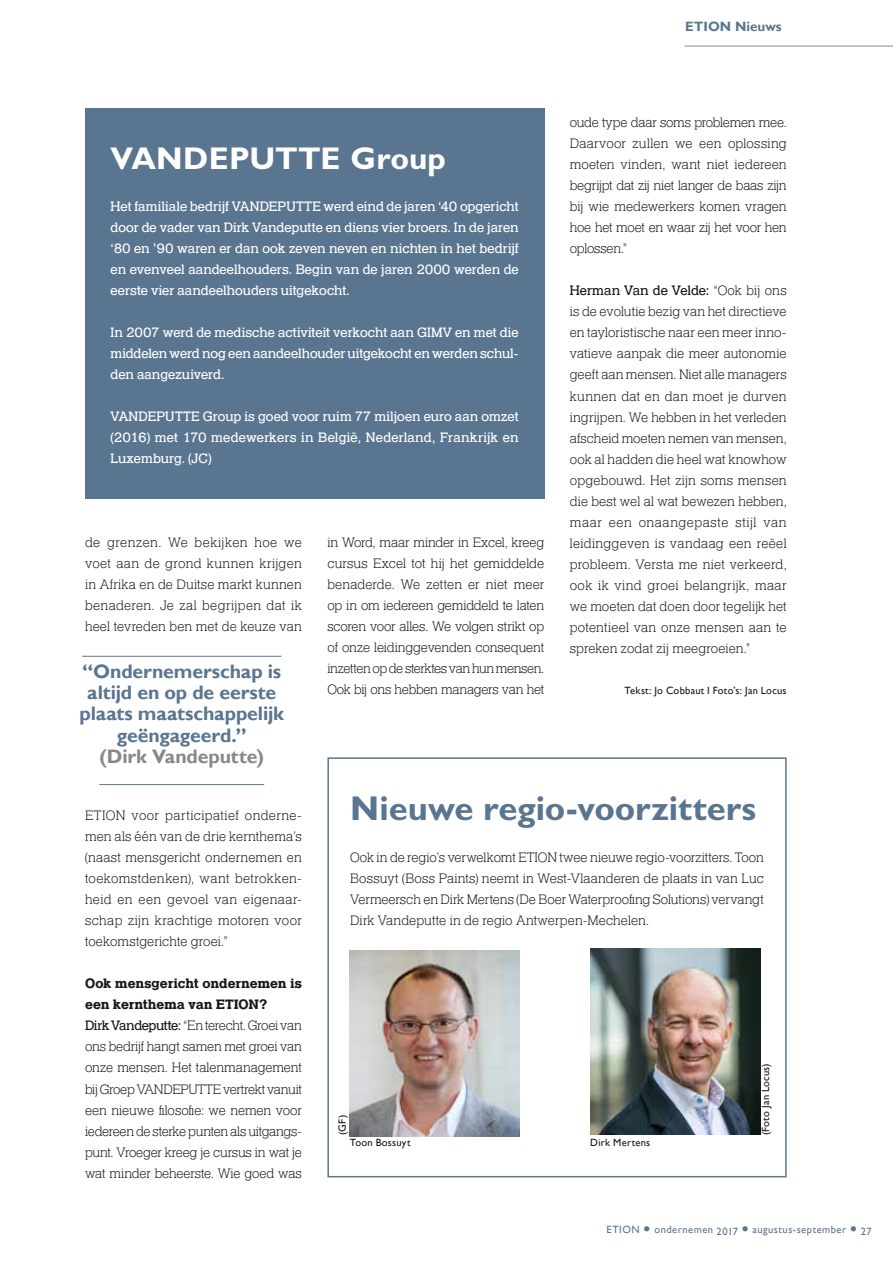
<style>
.page{position:relative;width:893px;height:1263px;background:#fff}
.page>*{position:absolute;margin:0;border:0;box-sizing:border-box;transform-origin:0 0}
.t1{font:700 34.5px "Gill Sans Std";letter-spacing:-.005em;color:#5a7590}
.t2{font:700 31.5px "Gill Sans Std";color:#fff}
.t3{font:700 19.5px/21.3px "Gill Sans";letter-spacing:-.005em;color:#5a7590;text-align:center}
.t4{font:700 19.5px "Gill Sans";letter-spacing:-.005em;color:#868989}
.t5{font:300 14.25px/21px "Helserif";letter-spacing:-.01em;color:#1a1817;text-align:justify}
.t6{font:14.25px/21px "Helserif Boo";color:#fff;text-align:justify}
.t7{font:14.25px "Helserif Boo";color:#1a1817}
.t8{font:700 13.5px "Gill Sans";color:#5a7590}
.t9{font:10.5px "Gill Sans";letter-spacing:.025em;color:#1a1817}
.t10{font:10.5px "Gill Sans";letter-spacing:.05em;color:#5a7590}
.s1{font-family:"Helserif";font-weight:300}
.s2{font-weight:700}
.s3{font-family:"Helserif Boo";font-weight:400}
.s4{font-size:21px}
</style>
<div class="page">
<hr style="left:685px;top:46px;width:208px;height:1px;background:#878989">
<div style="left:85px;top:109px;width:459px;height:390px;background:#5a7590"></div>
<hr style="left:82px;top:656px;width:199px;height:1px;background:#5a7590">
<hr style="left:99px;top:784px;width:165px;height:1px;background:#5a7590">
<div style="left:327px;top:757px;width:460px;height:420px;border:2px solid #5a7590"></div>
<img style="left:350px;top:950px;width:170px;height:186px">
<img style="left:590px;top:949px;width:170px;height:186px">
<p class="t8" style="left:685px;top:18px;width:98px">ETION Nieuws</p>
<h2 class="t2" style="left:111px;top:140px;width:337px">VANDEPUTTE Group</h2>
<p class="t6" style="left:111px;top:197px;width:410px">Het familiale bedrijf VANDEPUTTE werd eind de jaren ‘40 opgericht door de vader van Dirk Vandeputte en diens vier broers. In de jaren ‘80 en ’90 waren er dan ook zeven neven en nichten in het bedrijf en evenveel aandeelhouders. Begin van de jaren 2000 werden de eerste vier aandeelhouders uitgekocht.</p>
<p class="t6" style="left:111px;top:323px;width:410px">In 2007 werd de medische activiteit verkocht aan GIMV en met die middelen werd nog een aandeelhouder uitgekocht en werden schul&shy;den aangezuiverd.</p>
<p class="t6" style="left:111px;top:407px;width:410px">VANDEPUTTE Group is goed voor ruim 77 miljoen euro aan omzet (2016) met 170 medewerkers in België, Nederland, Frankrijk en Luxemburg. (JC)</p>
<p class="t5" style="left:85px;top:533px;width:218px">de grenzen. We bekijken hoe we voet aan de grond kunnen krijgen in Afrika en de Duitse markt kunnen benaderen. Je zal begrijpen dat ik heel tevreden ben met de keuze van</p>
<h3 class="t3" style="left:80px;top:661px;width:206px">“Ondernemerschap is altijd en op de eerste plaats maatschappelijk geëngageerd.”</h3>
<h3 class="t4" style="left:99px;top:745px;width:166px">(Dirk Vandeputte)</h3>
<p class="t5" style="left:327px;top:533px;width:218px">in Word, maar minder in Excel, kreeg cursus Excel tot hij het gemiddelde benaderde. We zetten er niet meer op in om iedereen gemiddeld te laten scoren voor alles. We volgen strikt op of onze leidinggevenden consequent inzetten op de sterktes van hun mensen.<br>Ook bij ons hebben managers van het</p>
<p class="t5" style="left:570px;top:113px;width:218px">oude type daar soms problemen mee.<br>Daarvoor zullen we een oplossing moeten vinden, want niet iedereen begrijpt dat zij niet langer de baas zijn bij wie medewerkers komen vragen hoe het moet en waar zij het voor hen oplossen.”</p>
<p class="t7" style="left:570px;top:283px;width:218px">Herman Van de Velde: <span class="s1">“Ook bij ons</span></p>
<p class="t5" style="left:570px;top:302px;width:218px">is de evolutie bezig van het directieve en tayloristische naar een meer inno&shy;vatieve aanpak die meer autonomie geeft aan mensen. Niet alle managers kunnen dat en dan moet je durven ingrijpen. We hebben in het verleden afscheid moeten nemen van mensen, ook al hadden die heel wat knowhow opgebouwd. Het zijn soms mensen die best wel al wat bewezen hebben, maar een onaangepaste stijl van leidinggeven is vandaag een reëel probleem. Versta me niet verkeerd, ook ik vind groei belangrijk, maar we moeten dat doen door tegelijk het potentieel van onze mensen aan te spreken zodat zij meegroeien.”</p>
<p class="t9" style="left:624px;top:685px;width:164px">Tekst: Jo Cobbaut I Foto’s: Jan Locus</p>
<p class="t5" style="left:85px;top:806px;width:218px">ETION voor participatief onderne&shy;men als één van de drie kernthema’s (naast mensgericht ondernemen en toekomstdenken), want betrokken&shy;heid en een gevoel van eigenaar&shy;schap zijn krachtige motoren voor toekomstgerichte groei.”</p>
<p class="t5" style="left:85px;top:974px;width:218px;text-align:left"><span class="s2">Ook mensgericht ondernemen is een kernthema van ETION?<br></span><span class="s3">Dirk Vandeputte:</span> “En terecht. Groei van ons bedrijf hangt samen met groei van onze mensen. Het talenmanagement bij Groep VANDEPUTTE vertrekt vanuit een nieuwe filosofie: we nemen voor iedereen de sterke punten als uitgangs&shy;punt. Vroeger kreeg je cursus in wat je wat minder beheerste. Wie goed was</p>
<h1 class="t1" style="left:350px;top:788px;width:408px">Nieuwe regio-voorzitters</h1>
<p class="t5" style="left:350px;top:848px;width:415px">Ook in de regio’s verwelkomt ETION twee nieuwe regio-voorzitters. Toon Bossuyt (Boss Paints) neemt in West-Vlaanderen de plaats in van Luc Vermeersch en Dirk Mertens (De Boer Waterproofing Solutions) vervangt Dirk Vandeputte in de regio Antwerpen-Mechelen.</p>
<p class="t9" style="left:336px;top:1135px;width:22px;rotate:-90deg">(GF)</p>
<p class="t9" style="left:350px;top:1136px;width:62px">Toon Bossuyt</p>
<p class="t9" style="left:590px;top:1136px;width:62px">Dirk Mertens</p>
<p class="t9" style="left:760px;top:1135px;width:74px;rotate:-90deg">(Foto Jan Locus)</p>
<p class="t10" style="left:607px;top:1223px;width:267px">ETION <span class="s4">•</span> ondernemen 2017 <span class="s4">•</span> augustus-september <span class="s4">•</span> 27</p>
</div>
